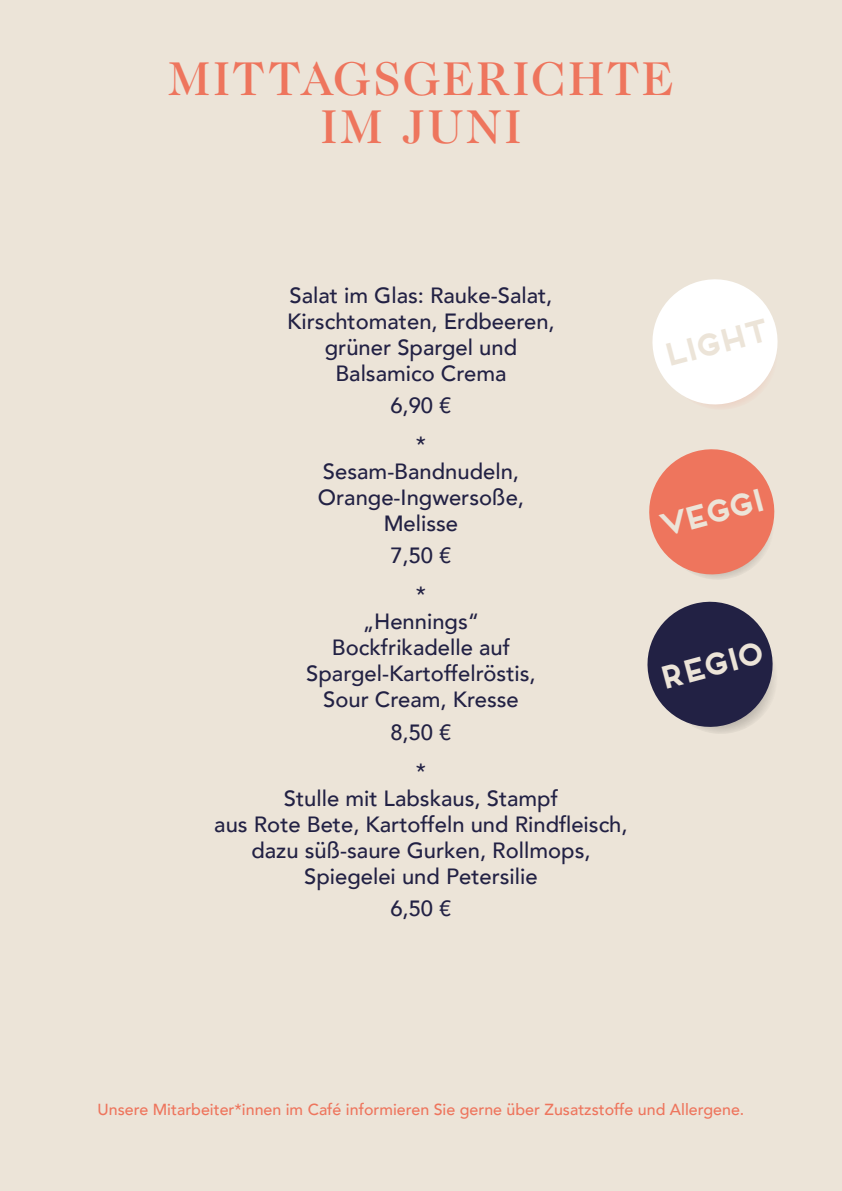
<style>
.page{position:relative;width:842px;height:1191px;background:#ece4d8}
.page>*{position:absolute;margin:0;border:0;box-sizing:border-box;transform-origin:0 0}
.t1{font:500 48px/48px "Caslon 224 Std";letter-spacing:.045em;color:#ee755d;text-align:center}
.t2{font:700 30px "Frontage";color:#ece4d8}
.t3{font:500 22px/26px "Avenir";color:#222144;text-align:center}
.t4{font:500 16px "Avenir";color:#ee755d}
</style>
<div class="page">
<svg style="left:649px;top:449px;width:126px;height:130px"></svg>
<svg style="left:652px;top:279px;width:126px;height:128px"></svg>
<svg style="left:647px;top:601px;width:128px;height:133px"></svg>
<h1 class="t1" style="left:168px;top:54px;width:506px">MITTAGSGERICHTE<br>IM JUNI</h1>
<p class="t3" style="left:287px;top:281px;width:269px">Salat im Glas: Rauke-Salat,<br>Kirschtomaten, Erdbeeren, grüner Spargel und<br>Balsamico Crema</p>
<p class="t3" style="left:390px;top:385px;width:63px;line-height:39px">6,90 € *</p>
<p class="t3" style="left:318px;top:457px;width:208px">Sesam-Bandnudeln,<br>Orange-Ingwersoße,<br>Melisse</p>
<p class="t3" style="left:390px;top:535px;width:63px;line-height:39px">7,50 € *</p>
<p class="t3" style="left:306px;top:607px;width:231px">„Hennings“<br>Bockfrikadelle auf<br>Spargel-Kartoffelröstis,<br>Sour Cream, Kresse</p>
<p class="t3" style="left:390px;top:711px;width:63px;line-height:39px">8,50 € *</p>
<p class="t3" style="left:214px;top:783px;width:415px">Stulle mit Labskaus, Stampf<br>aus Rote Bete, Kartoffeln und Rindfleisch, dazu süß-saure Gurken, Rollmops, Spiegelei und Petersilie</p>
<p class="t3" style="left:390px;top:893px;width:63px">6,50 €</p>
<h2 class="t2" style="left:656px;top:339px;width:114px;rotate:-15deg">LIGHT</h2>
<h2 class="t2" style="left:653px;top:509px;width:113px;rotate:-15deg">VEGGI</h2>
<h2 class="t2" style="left:652px;top:661px;width:112px;rotate:-15deg">Regio</h2>
<p class="t4" style="left:98px;top:1095px;width:648px">Unsere Mitarbeiter*innen im Café informieren Sie gerne über Zusatzstoffe und Allergene.</p>
</div>
